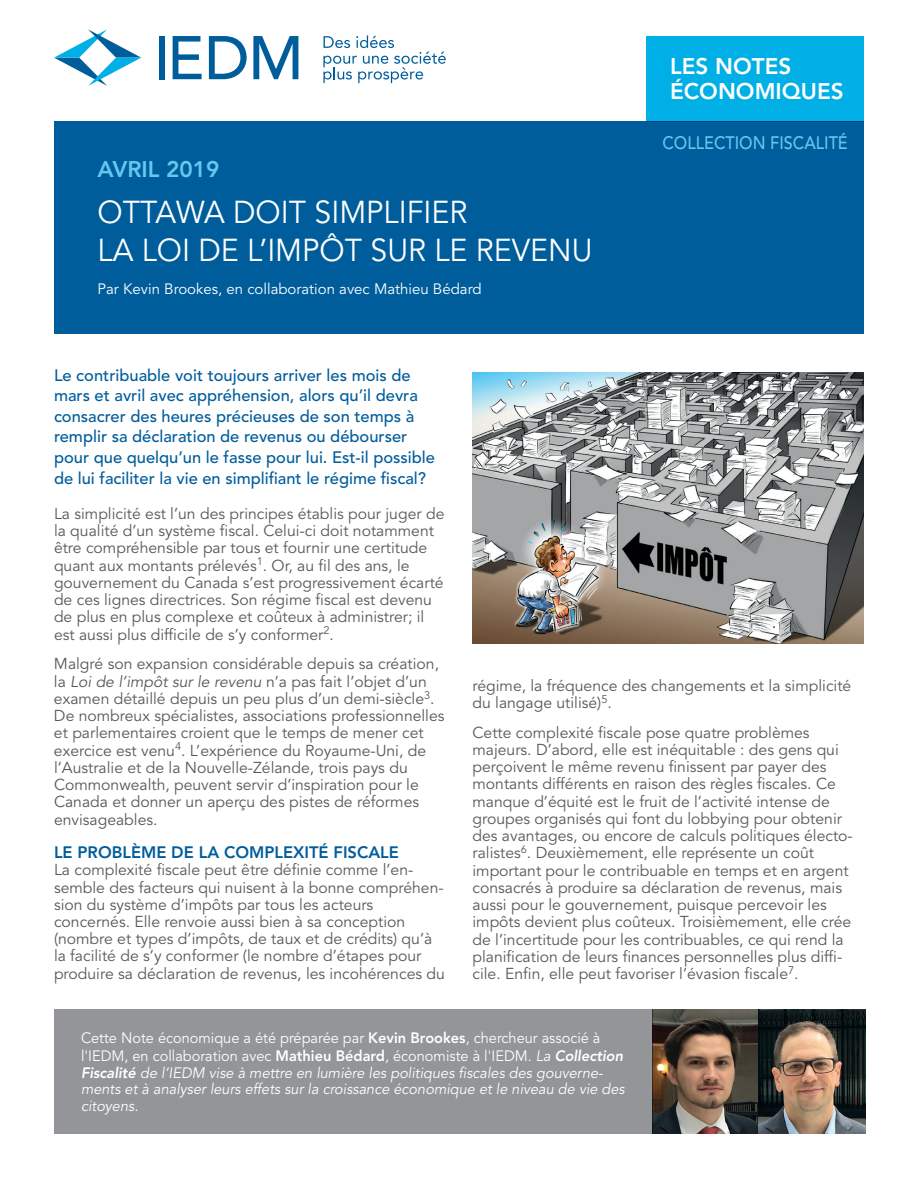
<style>
.page{position:relative;width:918px;height:1188px;background:#fff}
.page>*{position:absolute;margin:0;border:0;box-sizing:border-box;transform-origin:0 0}
.t1{font:31.5px/37.5px "Avenir LT Std";color:#fff;scale:.96 1}
.t2{font:800 22.5px/25.5px "Avenir LT Std";color:#fff}
.t3{font:800 22.5px "Avenir LT Std";color:#64c8ef}
.t4{font:500 18px "Avenir LT Std";color:#64c8ef;scale:.9 1}
.t5{font:500 16.5px/20.5px "Avenir LT Std";color:#005d9c}
.t6{font:800 16.5px "Avenir LT Std";color:#005d9c}
.t7{font:15.75px/17.2px "Avenir LT Std";color:#57585a}
.t8{font:15px/18px "Avenir LT Std";color:#fff}
.t9{font:italic 15px/16.5px "Avenir LT Std";color:#fff}
.s1{font-style:italic}
.s2{font-weight:800}
.s3{font-weight:800;font-style:italic}
</style>
<div class="page">
<div style="left:54px;top:121px;width:810px;height:212px;background:#005d9c"></div>
<div style="left:646px;top:36px;width:218px;height:85px;background:#00afe6"></div>
<svg style="left:323px;top:35px;width:123px;height:48px"></svg>
<div style="left:159px;top:36px;width:6px;height:43px;background:#005d9c"></div>
<svg style="left:173px;top:36px;width:29px;height:43px"></svg>
<svg style="left:209px;top:36px;width:38px;height:43px"></svg>
<svg style="left:253px;top:36px;width:45px;height:43px"></svg>
<svg style="left:54px;top:29px;width:87px;height:57px"></svg>
<img style="left:652px;top:1010px;width:213px;height:124px">
<div style="left:54px;top:1010px;width:598px;height:124px;background:#939598"></div>
<img style="left:472px;top:372px;width:392px;height:272px">
<h2 class="t2" style="left:670px;top:53px;width:175px">LES NOTES<br>ÉCONOMIQUES</h2>
<h2 class="t3" style="left:98px;top:155px;width:123px">AVRIL 2019</h2>
<h1 class="t1" style="left:98px;top:194px;width:517px">OTTAWA DOIT SIMPLIFIER<br>LA LOI DE L’IMPÔT SUR LE REVENU</h1>
<p class="t8" style="left:98px;top:280px;width:385px">Par Kevin Brookes, en collaboration avec Mathieu Bédard</p>
<p class="t4" style="left:662px;top:133px;width:208px">COLLECTION FISCALITÉ</p>
<p class="t5" style="left:54px;top:365px;width:383px">Le contribuable voit toujours arriver les mois de mars et avril avec appréhension, alors qu’il devra consacrer des heures précieuses de son temps à remplir sa déclaration de revenus ou débourser pour que quelqu’un le fasse pour lui. Est-il possible de lui faciliter la vie en simplifiant le régime fiscal?</p>
<p class="t7" style="left:54px;top:505px;width:392px">La simplicité est l’un des principes établis pour juger de la qualité d’un système fiscal. Celui-ci doit notamment être compréhensible par tous et fournir une certitude quant aux montants prélevés<sup>1</sup>. Or, au fil des ans, le gouvernement du Canada s’est progressivement écarté de ces lignes directrices. Son régime fiscal est devenu de plus en plus complexe et coûteux à administrer; il est aussi plus difficile de s’y conformer<sup>2</sup>.</p>
<p class="t7" style="left:54px;top:656px;width:392px">Malgré son expansion considérable depuis sa création, la <span class="s1">Loi de l’impôt sur le revenu</span> n’a pas fait l’objet d’un examen détaillé depuis un peu plus d’un demi-siècle<sup>3</sup>.<br>De nombreux spécialistes, associations professionnelles et parlementaires croient que le temps de mener cet exercice est venu<sup>4</sup>. L’expérience du Royaume-Uni, de l’Australie et de la Nouvelle-Zélande, trois pays du Commonwealth, peuvent servir d’inspiration pour le Canada et donner un aperçu des pistes de réformes envisageables.</p>
<p class="t6" style="left:54px;top:843px;width:346px">LE PROBLÈME DE LA COMPLEXITÉ FISCALE</p>
<p class="t7" style="left:54px;top:862px;width:392px">La complexité fiscale peut être définie comme l’en&shy;semble des facteurs qui nuisent à la bonne compréhen&shy;sion du système d’impôts par tous les acteurs concernés. Elle renvoie aussi bien à sa conception (nombre et types d’impôts, de taux et de crédits) qu’à la facilité de s’y conformer (le nombre d’étapes pour produire sa déclaration de revenus, les incohérences du</p>
<p class="t7" style="left:472px;top:677px;width:380px">régime, la fréquence des changements et la simplicité du langage utilisé)<sup>5</sup>.</p>
<p class="t7" style="left:473px;top:724px;width:382px">Cette complexité fiscale pose quatre problèmes majeurs. D’abord, elle est inéquitable : des gens qui perçoivent le même revenu finissent par payer des montants différents en raison des règles fiscales. Ce manque d’équité est le fruit de l’activité intense de groupes organisés qui font du lobbying pour obtenir des avantages, ou encore de calculs politiques électo&shy;ralistes<sup>6</sup>. Deuxièmement, elle représente un coût important pour le contribuable en temps et en argent consacrés à produire sa déclaration de revenus, mais aussi pour le gouvernement, puisque percevoir les impôts devient plus coûteux. Troisièmement, elle crée de l’incertitude pour les contribuables, ce qui rend la planification de leurs finances personnelles plus diffi&shy;cile. Enfin, elle peut favoriser l’évasion fiscale<sup>7</sup>.</p>
<p class="t8" style="left:81px;top:1030px;width:544px">Cette Note économique a été préparée par <span class="s2">Kevin Brookes</span>, chercheur associé à l'IEDM, en collaboration avec <span class="s2">Mathieu Bédard</span>, économiste à l'IEDM. <span class="s1">La</span> <span class="s3">Collection</span></p>
<p class="t9" style="left:81px;top:1065px;width:545px"><span class="s2">Fiscalité</span> de l’IEDM vise à mettre en lumière les politiques fiscales des gouverne&shy;ments et à analyser leurs effets sur la croissance économique et le niveau de vie des citoyens.</p>
</div>
